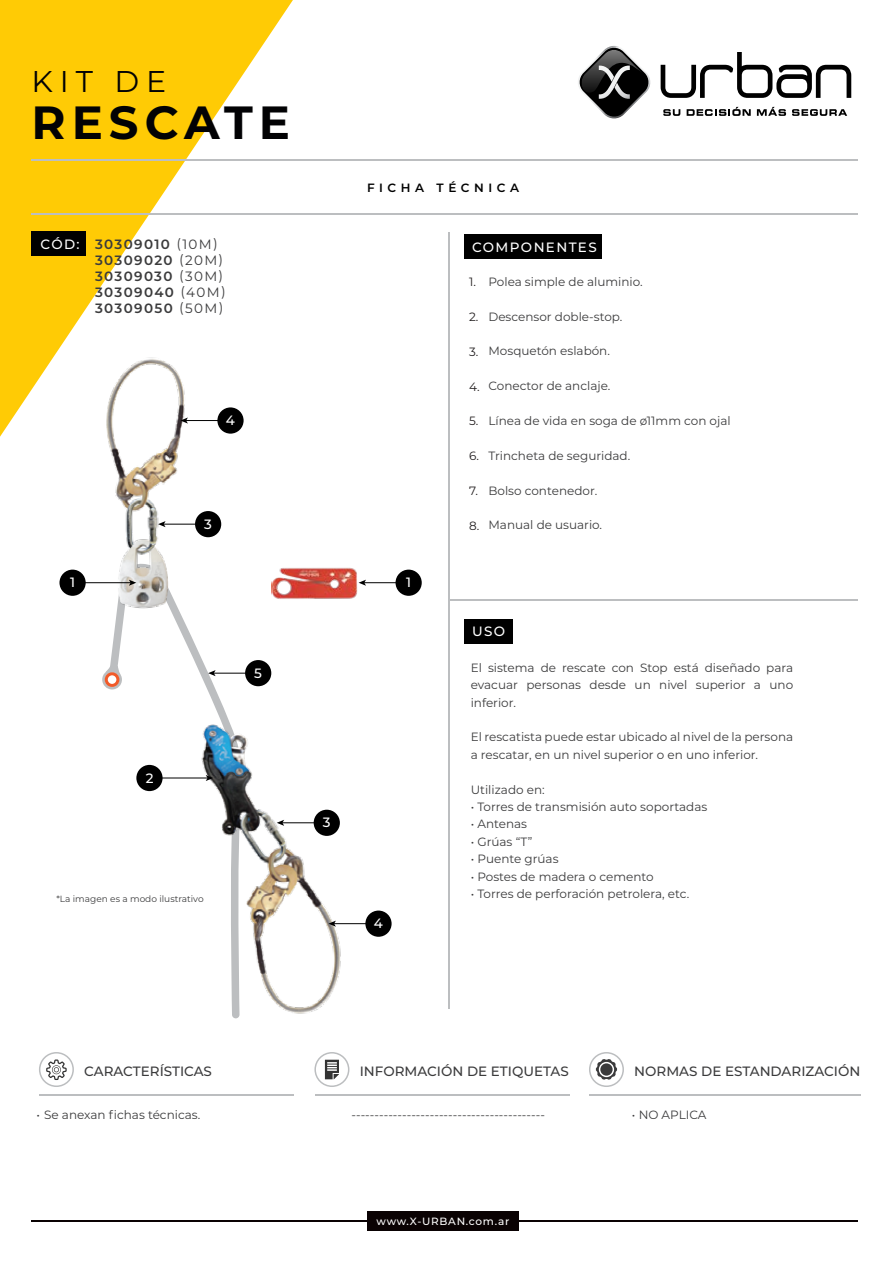
<style>
.page{position:relative;width:893px;height:1263px;background:#fff}
.page>*{position:absolute;margin:0;border:0;box-sizing:border-box;transform-origin:0 0}
.t1{font:700 46.5px "Montserrat";letter-spacing:.13em;color:#020204}
.t2{font:30px "Montserrat";color:#020204}
.t3{font:600 13.5px/16.2px "Montserrat";letter-spacing:.1em;color:#3b3b3c}
.t4{font:500 13.5px "Montserrat";color:#3b3b3c}
.t5{font:500 13.5px "Montserrat";letter-spacing:.1em;color:#fff}
.t6{font:12px/17.4px "Montserrat";color:#3b3b3c;text-align:justify}
.t7{font:12px "Montserrat";color:#231f20}
.t8{font:600 12px "Montserrat";letter-spacing:.38em;color:#000}
.t9{font:500 10.5px "Montserrat";letter-spacing:.07em;color:#fff}
.t10{font:9px "Montserrat";color:#3b3b3c}
.s1{font-weight:400}
</style>
<div class="page">
<svg style="left:0;top:0;width:293px;height:437px;fill:#ffcb05"></svg>
<hr style="left:31px;top:1220px;width:827px;height:1px;background:#0a0203">
<div style="left:367px;top:1211px;width:152px;height:19px;background:#0a0203"></div>
<div style="left:31px;top:232px;width:55px;height:24px;background:#000"></div>
<hr style="left:448px;top:232px;width:2px;height:776px;background:#bcbec0">
<hr style="left:315px;top:1094px;width:254px;height:1px;background:#bcbec0">
<div style="left:314px;top:1052px;width:35px;height:35px;border:2px solid #bcbec0;border-radius:50%"></div>
<hr style="left:31px;top:159px;width:827px;height:1px;background:#bcbec0">
<hr style="left:31px;top:213px;width:827px;height:1px;background:#bcbec0">
<hr style="left:449px;top:599px;width:409px;height:1px;background:#bcbec0">
<hr style="left:39px;top:1094px;width:255px;height:1px;background:#bcbec0">
<div style="left:39px;top:1052px;width:35px;height:35px;border:2px solid #bcbec0;border-radius:50%"></div>
<hr style="left:589px;top:1094px;width:272px;height:1px;background:#bcbec0">
<div style="left:589px;top:1052px;width:35px;height:35px;border:2px solid #bcbec0;border-radius:50%"></div>
<svg style="left:663px;top:109px;width:17px;height:7px"></svg>
<svg style="left:687px;top:107px;width:64px;height:9px"></svg>
<svg style="left:757px;top:107px;width:29px;height:9px"></svg>
<svg style="left:792px;top:109px;width:55px;height:7px"></svg>
<svg style="left:661px;top:52px;width:190px;height:46px"></svg>
<svg style="left:578px;top:46px;width:73px;height:73px"></svg>
<div style="left:464px;top:619px;width:49px;height:24px;background:#000"></div>
<div style="left:464px;top:235px;width:138px;height:24px;background:#000"></div>
<svg style="left:46px;top:1059px;width:21px;height:21px"></svg>
<svg style="left:325px;top:1060px;width:14px;height:19px"></svg>
<svg style="left:596px;top:1059px;width:21px;height:21px"></svg>
<img style="left:92px;top:347px;width:268px;height:672px">
<div style="left:59px;top:570px;width:27px;height:26px;background:#000;border-radius:50%"></div>
<hr style="left:81px;top:582px;width:50px;height:1px;background:#000">
<svg style="left:129px;top:580px;width:7px;height:6px"></svg>
<div style="left:136px;top:765px;width:27px;height:26px;background:#000;border-radius:50%"></div>
<hr style="left:158px;top:778px;width:50px;height:1px;background:#000">
<svg style="left:206px;top:775px;width:7px;height:6px"></svg>
<div style="left:217px;top:407px;width:27px;height:27px;background:#000;border-radius:50%"></div>
<hr style="left:186px;top:420px;width:36px;height:1px;background:#000">
<svg style="left:180px;top:417px;width:8px;height:7px"></svg>
<div style="left:195px;top:511px;width:26px;height:26px;background:#000;border-radius:50%"></div>
<hr style="left:163px;top:524px;width:37px;height:1px;background:#000">
<svg style="left:158px;top:521px;width:8px;height:6px"></svg>
<div style="left:314px;top:810px;width:26px;height:26px;background:#000;border-radius:50%"></div>
<hr style="left:282px;top:822px;width:36px;height:1px;background:#000">
<svg style="left:277px;top:820px;width:7px;height:6px"></svg>
<div style="left:245px;top:660px;width:26px;height:26px;background:#000;border-radius:50%"></div>
<hr style="left:213px;top:673px;width:37px;height:1px;background:#000">
<svg style="left:208px;top:670px;width:8px;height:6px"></svg>
<div style="left:396px;top:570px;width:26px;height:26px;background:#000;border-radius:50%"></div>
<hr style="left:364px;top:582px;width:36px;height:1px;background:#000">
<svg style="left:359px;top:580px;width:7px;height:6px"></svg>
<div style="left:365px;top:910px;width:27px;height:27px;background:#000;border-radius:50%"></div>
<hr style="left:334px;top:923px;width:36px;height:1px;background:#000">
<svg style="left:328px;top:921px;width:8px;height:6px"></svg>
<svg style="left:102px;top:664px;width:20px;height:25px"></svg>
<h2 class="t2" style="left:31px;top:61px;width:136px">KIT DE</h2>
<h1 class="t1" style="left:31px;top:89px;width:260px">RESCATE</h1>
<p class="t5" style="left:40px;top:235px;width:41px">CÓD:</p>
<p class="t3" style="left:95px;top:235px;width:132px">30309010 <span class="s1">(10M)<br></span>30309020 <span class="s1">(20M)<br></span>30309030 <span class="s1">(30M)<br></span>30309040 <span class="s1">(40M)<br></span>30309050 <span class="s1">(50M)</span></p>
<p class="t5" style="left:70px;top:573px;width:6px">1</p>
<p class="t5" style="left:226px;top:411px;width:11px">4</p>
<p class="t5" style="left:204px;top:515px;width:9px">3</p>
<p class="t5" style="left:146px;top:768px;width:9px">2</p>
<p class="t5" style="left:254px;top:664px;width:9px">5</p>
<p class="t10" style="left:56px;top:893px;width:149px">*La imagen es a modo ilustrativo</p>
<p class="t5" style="left:323px;top:813px;width:9px">3</p>
<p class="t8" style="left:367px;top:179px;width:153px">FICHA TÉCNICA</p>
<p class="t5" style="left:472px;top:238px;width:126px">COMPONENTES</p>
<p class="t5" style="left:406px;top:573px;width:6px">1</p>
<p class="t5" style="left:374px;top:914px;width:11px">4</p>
<p class="t7" style="left:469px;top:274px;width:8px">1.</p>
<p class="t7" style="left:469px;top:308px;width:11px">2.</p>
<p class="t7" style="left:469px;top:343px;width:11px">3.</p>
<p class="t7" style="left:469px;top:378px;width:12px">4.</p>
<p class="t7" style="left:469px;top:413px;width:11px">5.</p>
<p class="t7" style="left:469px;top:448px;width:11px">6.</p>
<p class="t7" style="left:469px;top:482px;width:10px">7.</p>
<p class="t7" style="left:469px;top:517px;width:12px">8.</p>
<p class="t6" style="left:488px;top:272px;width:156px">Polea simple de aluminio.</p>
<p class="t6" style="left:488px;top:307px;width:135px">Descensor doble-stop.</p>
<p class="t6" style="left:488px;top:342px;width:123px">Mosquetón eslabón.</p>
<p class="t6" style="left:488px;top:377px;width:124px">Conector de anclaje.</p>
<p class="t6" style="left:488px;top:412px;width:244px">Línea de vida en soga de ø11mm con ojal</p>
<p class="t6" style="left:488px;top:446px;width:143px">Trincheta de seguridad.</p>
<p class="t6" style="left:488px;top:481px;width:110px">Bolso contenedor.</p>
<p class="t6" style="left:488px;top:516px;width:115px">Manual de usuario.</p>
<p class="t5" style="left:472px;top:622px;width:35px">USO</p>
<p class="t6" style="left:471px;top:658px;width:324px">El sistema de rescate con Stop está diseñado para evacuar personas desde un nivel superior a uno inferior.</p>
<p class="t6" style="left:471px;top:728px;width:324px">El rescatista puede estar ubicado al nivel de la persona a rescatar, en un nivel superior o en uno inferior.</p>
<p class="t6" style="left:471px;top:780px;width:76px">Utilizado en:</p>
<p class="t6" style="left:471px;top:797px;width:238px">• Torres de transmisión auto soportadas</p>
<p class="t6" style="left:471px;top:815px;width:58px">• Antenas</p>
<p class="t6" style="left:471px;top:832px;width:63px">• Grúas “T”</p>
<p class="t6" style="left:471px;top:850px;width:89px">• Puente grúas</p>
<p class="t6" style="left:471px;top:867px;width:184px">• Postes de madera o cemento</p>
<p class="t6" style="left:471px;top:884px;width:220px">• Torres de perforación petrolera, etc.</p>
<p class="t4" style="left:84px;top:1061px;width:129px">CARACTERÍSTICAS</p>
<p class="t6" style="left:36px;top:1106px;width:165px">• Se anexan fichas técnicas.</p>
<p class="t4" style="left:360px;top:1061px;width:211px">INFORMACIÓN DE ETIQUETAS</p>
<p class="t4" style="left:634px;top:1061px;width:228px">NORMAS DE ESTANDARIZACIÓN</p>
<p class="t6" style="left:351px;top:1106px;width:195px">------------------------------------------</p>
<p class="t6" style="left:632px;top:1106px;width:76px">• NO APLICA</p>
<p class="t9" style="left:377px;top:1213px;width:134px">www.X-URBAN.com.ar</p>
</div>
